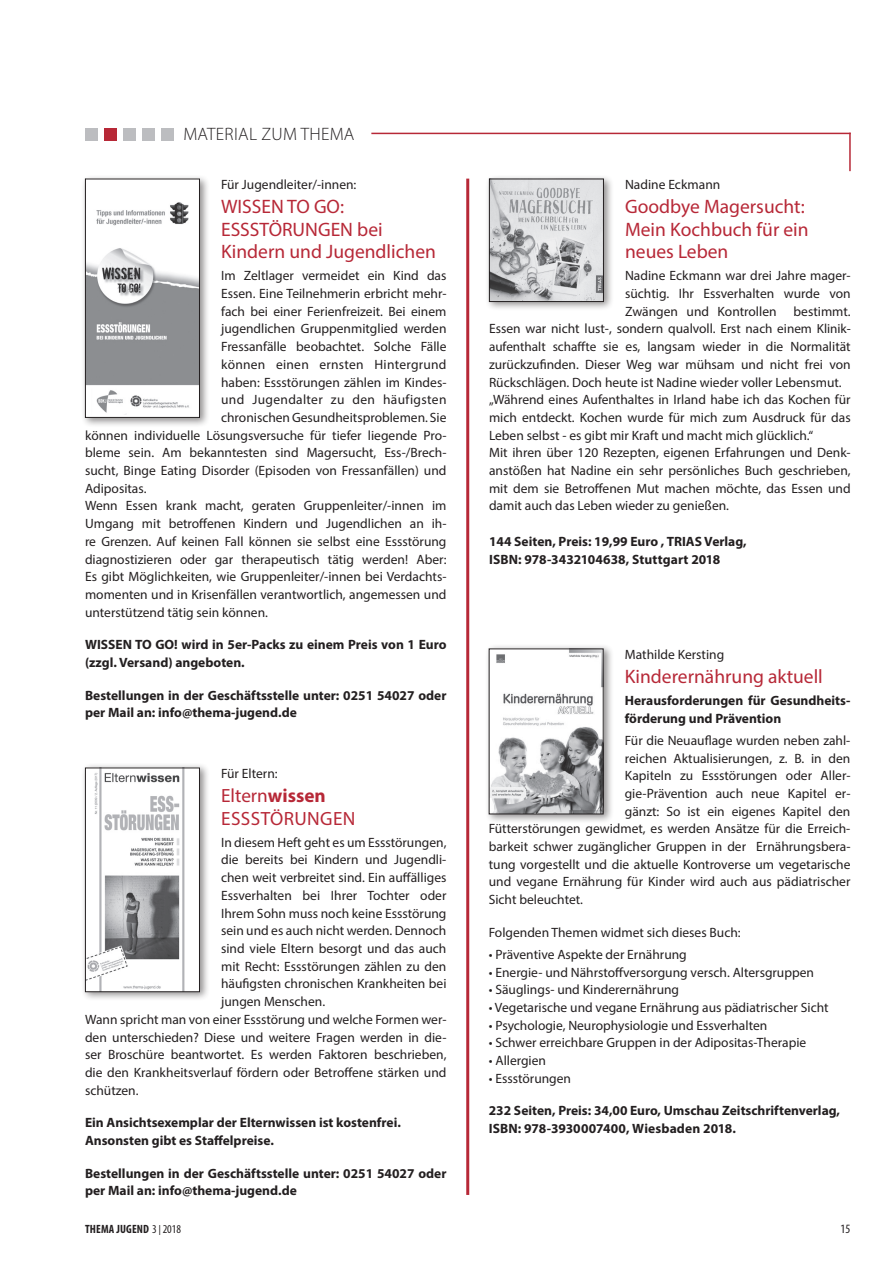
<style>
.page{position:relative;width:893px;height:1263px;background:#fff}
.page>*{position:absolute;margin:0;border:0;box-sizing:border-box;transform-origin:0 0}
.t1{font:19.5px/22.5px "Myriad Pro";color:#b72837}
.t2{font:19.2px/22.5px "Myriad Pro";color:#b72837}
.t3{font:300 18px "Myriad Pro";color:#231f20}
.t4{font:13.5px/17.7px "Myriad Pro";color:#231f20;text-align:justify}
.t5{font:700 13.5px/17.7px "Myriad Pro";color:#231f20}
.t6{font:13.5px "Myriad Pro";letter-spacing:.02em;color:#231f20}
.t7{font:13.5px "Myriad Pro";letter-spacing:.025em;color:#231f20}
.t8{font:condensed 12.75px "Myriad Pro";color:#231f20}
.t9{font:700 condensed 12px "Myriad Pro";letter-spacing:.01em;color:#231f20}
.s1{font-weight:700}
.s2{font-size:13.2px}
.s3{font-weight:400}
.s4{font-family:"Futura T";font-weight:300}
</style>
<div class="page">
<hr style="left:466px;top:179px;width:3px;height:1016px;background:#b72837">
<div style="left:85px;top:128px;width:13px;height:13px;background:#bcbdc0"></div>
<div style="left:104px;top:128px;width:13px;height:13px;background:#b72837"></div>
<div style="left:123px;top:128px;width:13px;height:13px;background:#bcbdc0"></div>
<div style="left:142px;top:128px;width:13px;height:13px;background:#bcbdc0"></div>
<div style="left:162px;top:128px;width:12px;height:13px;background:#bcbdc0"></div>
<hr style="left:371px;top:133px;width:480px;height:1px;background:#b72837">
<hr style="left:849px;top:133px;width:2px;height:38px;background:#b72837">
<div style="left:82px;top:174px;width:129px;height:253px;background:#231f20;opacity:.5"></div>
<img style="left:87px;top:181px;width:111px;height:235px">
<div style="left:85px;top:179px;width:115px;height:239px;border:1px solid #231f20"></div>
<div style="left:82px;top:763px;width:129px;height:239px;background:#231f20;opacity:.5"></div>
<img style="left:87px;top:769px;width:111px;height:221px">
<div style="left:85px;top:767px;width:115px;height:225px;border:1px solid #231f20"></div>
<div style="left:486px;top:174px;width:129px;height:138px;background:#231f20;opacity:.5"></div>
<img style="left:491px;top:181px;width:111px;height:119px">
<div style="left:489px;top:179px;width:115px;height:123px;border:1px solid #231f20"></div>
<div style="left:485px;top:644px;width:129px;height:180px;background:#231f20;opacity:.5"></div>
<img style="left:491px;top:650px;width:111px;height:162px">
<div style="left:489px;top:648px;width:115px;height:166px;border:1px solid #231f20"></div>
<h3 class="t3" style="left:183px;top:123px;width:24px">MATERIAL</h3>
<h3 class="t3" style="left:261px;top:123px;width:13px">ZUM</h3>
<h3 class="t3" style="left:301px;top:123px;width:21px">THEMA</h3>
<p class="t4" style="left:221px;top:175px;width:137px">Für Jugendleiter/-innen:</p>
<h1 class="t1" style="left:221px;top:195px;width:216px">WISSEN TO GO:<br>ESSSTÖRUNGEN bei<br>Kindern und Jugendlichen</h1>
<p class="t4" style="left:221px;top:267px;width:227px">Im Zeltlager vermeidet ein Kind das</p>
<p class="t4" style="left:221px;top:284px;width:227px">Essen. Eine Teilnehmerin erbricht mehr-</p>
<p class="t4" style="left:221px;top:302px;width:227px">fach bei einer Ferienfreizeit. Bei einem</p>
<p class="t4" style="left:221px;top:320px;width:227px">jugendlichen Gruppenmitglied werden</p>
<p class="t4" style="left:221px;top:337px;width:227px">Fressanfälle beobachtet. Solche Fälle</p>
<p class="t6" style="left:221px;top:356px;width:227px">können einen ernsten Hintergrund</p>
<p class="t4" style="left:221px;top:373px;width:227px">haben: Essstörungen zählen im Kindes-</p>
<p class="t7" style="left:221px;top:391px;width:227px">und Jugendalter zu den häufigsten</p>
<p class="t4" style="left:221px;top:408px;width:227px">chronischen Gesundheitsproblemen. Sie</p>
<p class="t4" style="left:85px;top:426px;width:363px">können individuelle Lösungsversuche für tiefer liegende Pro-</p>
<p class="t4" style="left:85px;top:444px;width:363px">bleme sein. Am bekanntesten sind Magersucht, Ess-/Brech-</p>
<p class="t4" style="left:85px;top:461px;width:363px">sucht, Binge Eating Disorder (Episoden von Fressanfällen) und</p>
<p class="t4" style="left:85px;top:479px;width:63px">Adipositas.</p>
<p class="t4" style="left:85px;top:497px;width:363px">Wenn Essen krank macht, geraten Gruppenleiter/-innen im</p>
<p class="t4" style="left:85px;top:514px;width:363px">Umgang mit betroffenen Kindern und Jugendlichen an ih-</p>
<p class="t4" style="left:85px;top:532px;width:363px">re Grenzen. Auf keinen Fall können sie selbst eine Essstörung</p>
<p class="t4" style="left:85px;top:550px;width:363px">diagnostizieren oder gar therapeutisch tätig werden! Aber:</p>
<p class="t4" style="left:85px;top:568px;width:363px">Es gibt Möglichkeiten, wie Gruppenleiter/-innen bei Verdachts-</p>
<p class="t4" style="left:85px;top:585px;width:363px">momenten und in Krisenfällen verantwortlich, angemessen und</p>
<p class="t4" style="left:85px;top:603px;width:184px">unterstützend tätig sein können.</p>
<p class="t5" style="left:85px;top:635px;width:363px">WISSEN TO GO! wird in 5er-Packs zu einem Preis von 1 Euro (zzgl. Versand) angeboten.</p>
<p class="t5" style="left:85px;top:686px;width:363px">Bestellungen in der Geschäftsstelle unter: 0251 54027 oder per Mail an: info@thema-jugend.de</p>
<p class="t4" style="left:221px;top:764px;width:58px">Für Eltern:</p>
<h2 class="t2" style="left:221px;top:784px;width:106px">Eltern<span class="s1">wissen<br></span>Essstörungen</h2>
<p class="t4" style="left:221px;top:833px;width:227px">In diesem Heft geht es um Essstörungen,</p>
<p class="t4" style="left:221px;top:851px;width:227px">die bereits bei Kindern und Jugendli-</p>
<p class="t4" style="left:221px;top:868px;width:227px">chen weit verbreitet sind. Ein auffälliges</p>
<p class="t4" style="left:221px;top:886px;width:227px">Essverhalten bei Ihrer Tochter oder</p>
<p class="t4" style="left:221px;top:904px;width:227px">Ihrem Sohn muss noch keine Essstörung</p>
<p class="t4" style="left:221px;top:922px;width:227px">sein und es auch nicht werden. Dennoch</p>
<p class="t4" style="left:221px;top:939px;width:227px">sind viele Eltern besorgt und das auch</p>
<p class="t4" style="left:221px;top:957px;width:227px">mit Recht: Essstörungen zählen zu den</p>
<p class="t4" style="left:221px;top:975px;width:227px">häufigsten chronischen Krankheiten bei</p>
<p class="t4" style="left:221px;top:992px;width:106px">jungen Menschen.</p>
<p class="t4" style="left:85px;top:1010px;width:363px">Wann spricht man von einer Essstörung und welche Formen wer-</p>
<p class="t4" style="left:85px;top:1028px;width:363px">den unterschieden? Diese und weitere Fragen werden in die-</p>
<p class="t4" style="left:85px;top:1045px;width:363px">ser Broschüre beantwortet. Es werden Faktoren beschrieben,</p>
<p class="t4" style="left:85px;top:1063px;width:363px">die den Krankheitsverlauf fördern oder Betroffene stärken und</p>
<p class="t4" style="left:85px;top:1081px;width:55px">schützen.</p>
<p class="t5" style="left:85px;top:1113px;width:317px">Ein Ansichtsexemplar der Elternwissen ist kostenfrei.<br>Ansonsten gibt es Staffelpreise.</p>
<p class="t5" style="left:85px;top:1164px;width:363px">Bestellungen in der Geschäftsstelle unter: 0251 54027 oder per Mail an: info@thema-jugend.de</p>
<p class="t4" style="left:625px;top:175px;width:97px">Nadine Eckmann</p>
<h1 class="t1" style="left:625px;top:195px;width:185px">Goodbye Magersucht:<br>Mein Kochbuch für ein neues Leben</h1>
<p class="t4" style="left:625px;top:267px;width:227px">Nadine Eckmann war drei Jahre mager&shy;süchtig. Ihr Essverhalten wurde von Zwängen und Kontrollen</p>
<p class="t4" style="left:489px;top:302px;width:363px;text-align:left;text-indent:305px">bestimmt.<br>Essen war nicht lust-, sondern qualvoll. <span class="s2">Erst nach einem Klinik&shy;aufenthalt schaffte</span> sie es, langsam wieder in die Normalität zurückzufinden. Dieser Weg war mühsam und nicht frei von Rückschlägen. Doch heute ist Nadine wieder voller Lebensmut. „Während eines Aufenthaltes in Irland habe ich das Kochen für mich entdeckt. Kochen wurde für mich zum Ausdruck für das Leben selbst - es gibt mir Kraft und macht mich glücklich.“<br>Mit ihren über 120 Rezepten, eigenen Erfahrungen und Denk&shy;anstößen hat Nadine ein sehr persönliches Buch geschrieben, mit dem sie Betroffenen Mut machen möchte, das Essen und damit auch das Leben wieder zu genießen.</p>
<p class="t5" style="left:489px;top:532px;width:259px">144 Seiten, Preis: 19,99 Euro , TRIAS Verlag,<br>ISBN</p>
<p class="t5" style="left:518px;top:550px;width:204px">: 978-3432104638, Stuttgart 2018</p>
<p class="t4" style="left:625px;top:645px;width:101px">Mathilde Kersting</p>
<h1 class="t1" style="left:625px;top:665px;width:200px">Kinderernährung aktuell</h1>
<p class="t5" style="left:625px;top:691px;width:227px">Herausforderungen für Gesundheits&shy;förderung und Prävention</p>
<p class="t4" style="left:625px;top:731px;width:227px">Für die Neuauflage wurden neben zahl-</p>
<p class="t4" style="left:625px;top:749px;width:227px">reichen Aktualisierungen, z. B. in den</p>
<p class="t4" style="left:625px;top:767px;width:227px">Kapiteln zu Essstörungen oder Aller-</p>
<p class="t4" style="left:625px;top:784px;width:227px">gie-Prävention auch neue Kapitel er-</p>
<p class="t4" style="left:625px;top:802px;width:227px">gänzt: So ist ein eigenes Kapitel den</p>
<p class="t4" style="left:489px;top:820px;width:363px">Fütterstörungen gewidmet, es werden Ansätze für die Erreich-</p>
<p class="t4" style="left:489px;top:837px;width:363px">barkeit schwer zugänglicher Gruppen in der Ernährungsbera-</p>
<p class="t4" style="left:489px;top:855px;width:363px">tung vorgestellt und die aktuelle Kontroverse um vegetarische</p>
<p class="t4" style="left:489px;top:873px;width:363px">und vegane Ernährung für Kinder wird auch aus pädiatrischer</p>
<p class="t4" style="left:489px;top:890px;width:96px">Sicht beleuchtet.</p>
<p class="t4" style="left:489px;top:923px;width:253px">Folgenden Themen widmet sich dieses Buch:</p>
<p class="t4" style="left:489px;top:945px;width:200px">• Präventive Aspekte der Ernährung</p>
<p class="t4" style="left:489px;top:963px;width:327px">• Energie- und Nährstoffversorgung versch. Altersgruppen</p>
<p class="t4" style="left:489px;top:981px;width:192px">• Säuglings- und Kinderernährung</p>
<p class="t4" style="left:489px;top:998px;width:341px">• Vegetarische und vegane Ernährung aus pädiatrischer Sicht</p>
<p class="t4" style="left:489px;top:1016px;width:280px">• Psychologie, Neurophysiologie und Essverhalten</p>
<p class="t4" style="left:489px;top:1034px;width:319px">• Schwer erreichbare Gruppen in der Adipositas-Therapie</p>
<p class="t4" style="left:489px;top:1051px;width:59px">• Allergien</p>
<p class="t4" style="left:489px;top:1069px;width:84px">• Essstörungen</p>
<p class="t5" style="left:489px;top:1101px;width:353px">232 Seiten, Preis: 34,00 Euro, Umschau Zeitschriftenverlag,<br>ISBN</p>
<p class="t5" style="left:518px;top:1119px;width:220px">: 978-3930007400, Wiesbaden 2018.</p>
<p class="t9" style="left:85px;top:1222px;width:98px">THEMA JUGEND <span class="s3">3</span><span class="s4">|</span><span class="s3">2018</span></p>
<p class="t8" style="left:841px;top:1221px;width:11px">15</p>
</div>
